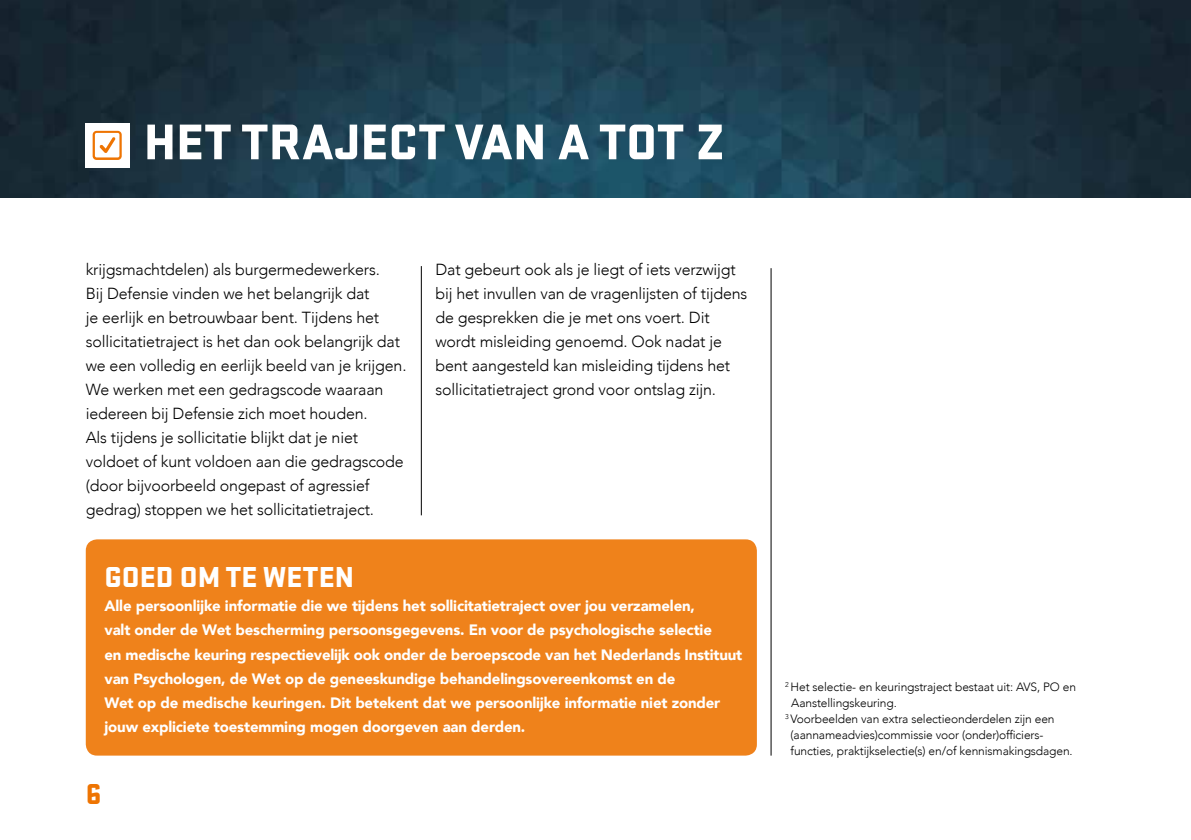
<style>
.page{position:relative;width:1191px;height:840px;background:#fff}
.page>*{position:absolute;margin:0;border:0;box-sizing:border-box;transform-origin:0 0}
.t1{font:900 52px "Stratum 1";color:#fff}
.t2{font:900 30px "Stratum 1";color:#fff}
.t3{font:900 30px "Stratum 1";color:#ee7402}
.t4{font:300 16px/24px "Avenir";letter-spacing:-.01em;color:#000}
.t5{font:900 15px/24px "Avenir";letter-spacing:-.01em;color:#fff}
.t6{font:300 12px "Avenir";letter-spacing:-.01em;color:#000}
</style>
<div class="page">
<hr style="left:421px;top:266px;width:1px;height:249px;background:#000">
<hr style="left:770px;top:268px;width:1px;height:487px;background:#000">
<div style="left:86px;top:539px;width:671px;height:216px;background:#ef821b;border-radius:11px"></div>
<img style="left:0;top:0;width:1191px;height:197px">
<div style="left:86px;top:123px;width:44px;height:44px;background:#fff"></div>
<svg style="left:93px;top:131px;width:29px;height:29px"></svg>
<h1 class="t1" style="left:144px;top:104px;width:582px">HET TRAJECT VAN A TOT Z</h1>
<p class="t4" style="left:86px;top:257px;width:322px">krijgsmachtdelen) als burgermedewerkers.<br>Bij Defensie vinden we het belangrijk dat<br>je eerlijk en betrouwbaar bent. Tijdens het sollicitatietraject is het dan ook belangrijk dat we een volledig en eerlijk beeld van je krijgen.<br>We werken met een gedragscode waaraan iedereen bij Defensie zich moet houden.<br>Als tijdens je sollicitatie blijkt dat je niet voldoet of kunt voldoen aan die gedragscode (door bijvoorbeeld ongepast of agressief gedrag) stoppen we het sollicitatietraject.</p>
<p class="t4" style="left:435px;top:257px;width:313px">Dat gebeurt ook als je liegt of iets verzwijgt bij het invullen van de vragenlijsten of tijdens de gesprekken die je met ons voert. Dit wordt misleiding genoemd. Ook nadat je bent aangesteld kan misleiding tijdens het sollicitatietraject grond voor ontslag zijn.</p>
<h2 class="t2" style="left:104px;top:555px;width:251px">GOED OM TE WETEN</h2>
<p class="t5" style="left:104px;top:593px;width:639px">Alle persoonlijke informatie die we tijdens het sollicitatietraject over jou verzamelen,<br>valt onder de Wet bescherming persoonsgegevens. En voor de psychologische selectie<br>en medische keuring respectievelijk ook onder de beroepscode van het Nederlands Instituut van Psychologen, de Wet op de geneeskundige behandelingsovereenkomst en de<br>Wet op de medische keuringen. Dit betekent dat we persoonlijke informatie niet zonder jouw expliciete toestemming mogen doorgeven aan derden.</p>
<h2 class="t3" style="left:86px;top:771px;width:17px">6</h2>
<p class="t6" style="left:785px;top:679px;width:292px"><sup>2</sup> Het selectie- en keuringstraject bestaat uit: AVS, PO en</p>
<p class="t6" style="left:791px;top:695px;width:107px">Aanstellingskeuring.</p>
<p class="t6" style="left:785px;top:711px;width:271px"><sup>3</sup> Voorbeelden van extra selectieonderdelen zijn een</p>
<p class="t6" style="left:790px;top:727px;width:254px">(aannameadvies)commissie voor (onder)officiers-</p>
<p class="t6" style="left:790px;top:743px;width:284px">functies, praktijkselectie(s) en/of kennismakingsdagen.</p>
</div>
